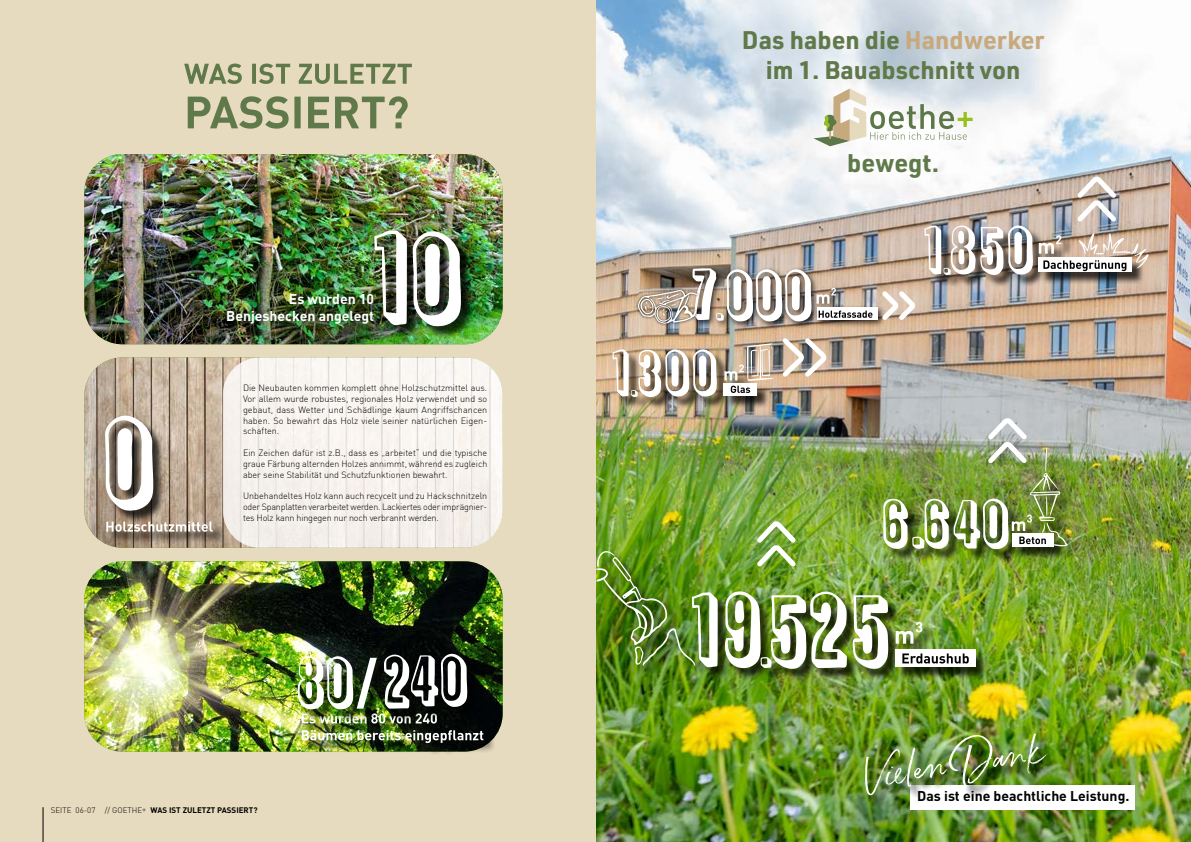
<style>
.page{position:relative;width:1191px;height:842px;background:#fff}
.page>*{position:absolute;margin:0;border:0;box-sizing:border-box;transform-origin:0 0}
.t1{font:700 25px/30px "URWDIN";color:#60794a;text-align:center}
.t2{font:700 14px/16.8px "DIN";color:#fff;text-align:right}
.t3{font:700 14px "DIN";color:#000}
.t4{font:300 9px/10.8px "DIN";color:#000;text-align:justify}
.t5{font:700 8px "DIN";color:#000}
.s1{font-weight:300}
.s2{color:#c8a97e}
</style>
<div class="page">
<img style="left:595px;top:0;width:596px;height:842px">
<div style="left:0;top:0;width:595px;height:842px;background:#e6dbbe"></div>
<img style="left:84px;top:154px;width:418px;height:190px">
<img style="left:84px;top:357px;width:418px;height:191px">
<img style="left:84px;top:561px;width:418px;height:190px">
<svg style="left:188px;top:96px;width:220px;height:33px"></svg>
<svg style="left:184px;top:64px;width:228px;height:20px"></svg>
<div style="left:303px;top:715px;width:192px;height:40px;background:#000;opacity:.75"></div>
<img style="left:302px;top:730px;width:181px;height:13px">
<div style="left:108px;top:523px;width:117px;height:21px;background:#000;opacity:.75"></div>
<svg style="left:106px;top:522px;width:107px;height:10px"></svg>
<div style="left:223px;top:357px;width:279px;height:191px;background:#f7f3ee;border-radius:37px"></div>
<div style="left:376px;top:232px;width:97px;height:107px;background:#000;opacity:.75"></div>
<img style="left:413px;top:231px;width:48px;height:95px">
<img style="left:374px;top:230px;width:33px;height:95px">
<div style="left:299px;top:655px;width:180px;height:66px;background:#000"></div>
<img style="left:298px;top:653px;width:169px;height:70px">
<div style="left:107px;top:417px;width:59px;height:106px;background:#000;opacity:.75"></div>
<svg style="left:105px;top:415px;width:48px;height:96px;background:#beb8b2"></svg>
<hr style="left:43px;top:807px;width:1px;height:35px;background:#000">
<div style="left:693px;top:593px;width:294px;height:88px;background:#000;opacity:.75"></div>
<div style="left:895px;top:650px;width:80px;height:17px;background:#fff"></div>
<svg style="left:902px;top:653px;width:66px;height:10px"></svg>
<svg style="left:895px;top:622px;width:27px;height:22px"></svg>
<img style="left:724px;top:590px;width:164px;height:79px">
<svg style="left:752px;top:516px;width:48px;height:55px"></svg>
<div style="left:885px;top:449px;width:195px;height:112px;background:#000;opacity:.75"></div>
<img style="left:883px;top:413px;width:184px;height:136px">
<div style="left:614px;top:351px;width:155px;height:59px;background:#000;opacity:.75"></div>
<div style="left:723px;top:383px;width:34px;height:13px;background:#fff"></div>
<img style="left:612px;top:349px;width:105px;height:48px">
<div style="left:597px;top:553px;width:110px;height:125px;background:#000;opacity:.75"></div>
<img style="left:595px;top:550px;width:122px;height:117px">
<div style="left:689px;top:265px;width:196px;height:64px;background:#000;opacity:.75"></div>
<div style="left:635px;top:287px;width:64px;height:39px;background:#000;opacity:.75"></div>
<div style="left:910px;top:785px;width:225px;height:24px;background:#fff"></div>
<img style="left:724px;top:334px;width:107px;height:59px">
<img style="left:637px;top:172px;width:511px;height:153px">
<div style="left:866px;top:735px;width:193px;height:72px;background:#000;opacity:.75"></div>
<img style="left:865px;top:733px;width:183px;height:62px">
<svg style="left:813px;top:88px;width:159px;height:58px"></svg>
<h2 class="t2" style="left:226px;top:290px;width:149px">Es wurden 10<br>Benjeshecken angelegt</h2>
<p class="t4" style="left:243px;top:382px;width:246px">Die Neubauten kommen komplett ohne Holzschutzmittel aus.<br>Vor allem wurde robustes, regionales Holz verwendet und so gebaut, dass Wetter und Schädlinge kaum Angriffschancen haben. So bewahrt das Holz viele seiner natürlichen Eigen&shy;schaften.</p>
<p class="t4" style="left:243px;top:447px;width:246px">Ein Zeichen dafür ist z.B., dass es „arbeitet“ und die typische graue Färbung alternden Holzes annimmt, während es zugleich aber seine Stabilität und Schutzfunktionen bewahrt.</p>
<p class="t4" style="left:243px;top:490px;width:246px">Unbehandeltes Holz kann auch recycelt und zu Hackschnitzeln oder Spanplatten verarbeitet werden. Lackiertes oder imprägnier&shy;tes Holz kann hingegen nur noch verbrannt werden.</p>
<p class="t5" style="left:51px;top:805px;width:208px"><span class="s1">SEITE 06-07 // GOETHE+</span> WAS IST ZULETZT PASSIERT?</p>
<h1 class="t1" style="left:742px;top:24px;width:304px">Das haben die <span class="s2">Handwerker </span>im 1. Bauabschnitt von</h1>
<h1 class="t1" style="left:847px;top:147px;width:93px">bewegt.</h1>
<h2 class="t3" style="left:917px;top:787px;width:214px">Das ist eine beachtliche Leistung.</h2>
</div>
